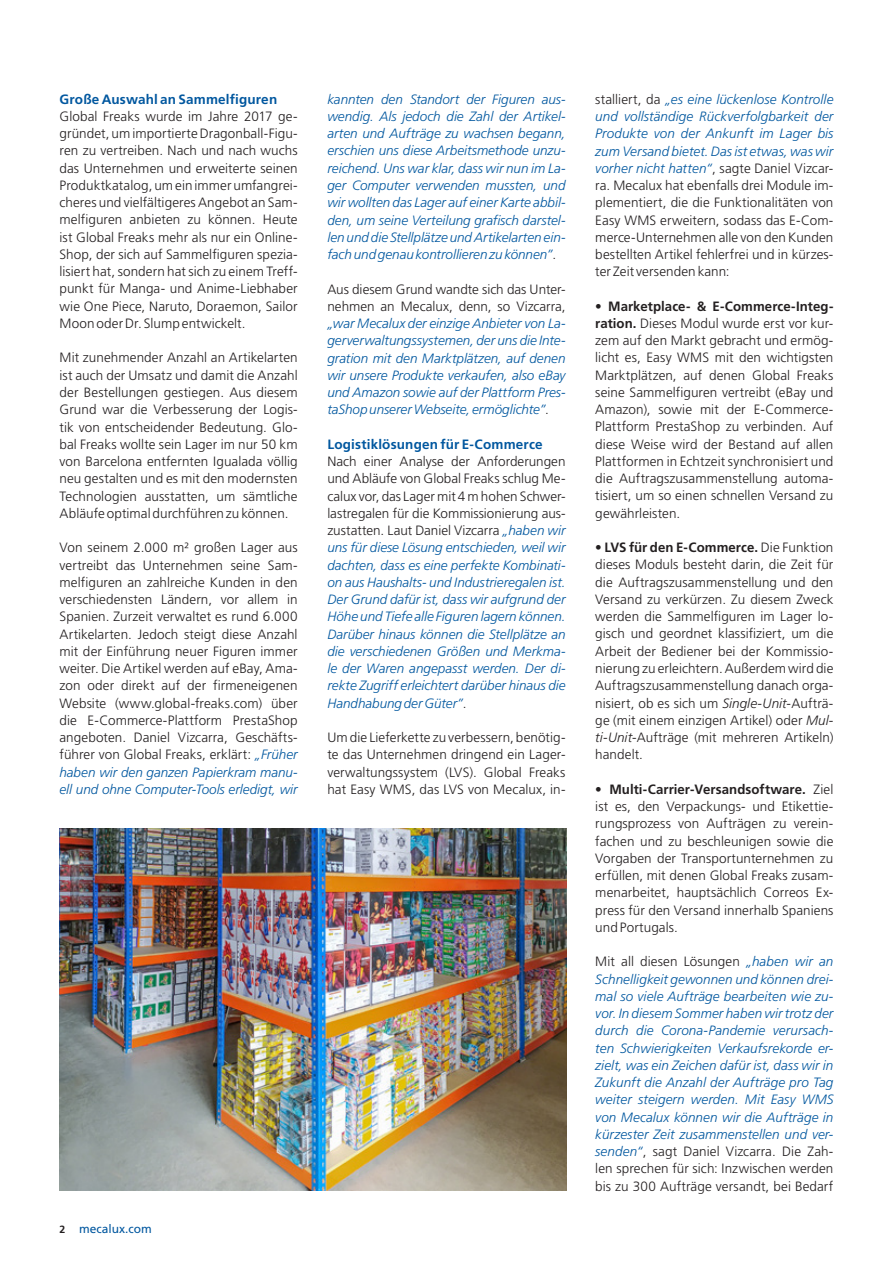
<style>
.page{position:relative;width:893px;height:1263px;background:#fff}
.page>*{position:absolute;margin:0;border:0;box-sizing:border-box;transform-origin:0 0}
.t1{font:300 13.5px/17.2px "Frutiger LT Std";letter-spacing:.005em;color:#231f20;text-align:justify}
.t2{font:italic 300 13.5px/17.2px "Frutiger LT Std";color:#01579f;text-align:justify}
.t3{font:700 13.5px "Frutiger LT Std";letter-spacing:.015em;color:#01579f}
.t4{font:12px "Frutiger LT Std";color:#01579f}
.s1{font-style:italic;color:#01579f}
.s2{font-weight:700;font-size:10.5px;color:#231f20}
.s3{font-style:normal;color:#231f20}
.s4{font-weight:700}
.s5{font-style:italic}
</style>
<div class="page">
<img style="left:60px;top:828px;width:506px;height:362px">
<p class="t3" style="left:60px;top:91px;width:219px">Große Auswahl an Sammelfiguren</p>
<p class="t1" style="left:60px;top:108px;width:240px">Global Freaks wurde im Jahre 2017 ge&shy;gründet, um importierte Dragonball-Figu&shy;ren zu vertreiben. Nach und nach wuchs das Unternehmen und erweiterte seinen Produktkatalog, um ein immer umfangrei&shy;cheres und vielfältigeres Angebot an Sam&shy;melfiguren anbieten zu können. Heute ist Global Freaks mehr als nur ein Online-Shop, der sich auf Sammelfiguren spezia&shy;lisiert hat, sondern hat sich zu einem Treff&shy;punkt für Manga- und Anime-Liebhaber wie One Piece, Naruto, Doraemon, Sailor Moon oder Dr. Slump entwickelt.</p>
<p class="t1" style="left:60px;top:349px;width:240px">Mit zunehmender Anzahl an Artikelarten ist auch der Umsatz und damit die Anzahl der Bestellungen gestiegen. Aus diesem Grund war die Verbesserung der Logis&shy;tik von entscheidender Bedeutung. Glo&shy;bal Freaks wollte sein Lager im nur 50 km von Barcelona entfernten Igualada völlig neu gestalten und es mit den modernsten Technologien ausstatten, um sämtliche Abläufe optimal durchführen zu können.</p>
<p class="t1" style="left:60px;top:539px;width:240px">Von seinem 2.000 m² großen Lager aus vertreibt das Unternehmen seine Sam&shy;melfiguren an zahlreiche Kunden in den verschiedensten Ländern, vor allem in Spanien. Zurzeit verwaltet es rund 6.000<br>Artikelarten. Jedoch steigt diese Anzahl mit der Einführung neuer Figuren immer weiter. Die Artikel werden auf eBay, Ama&shy;zon oder direkt auf der firmeneigenen Website (www.global-freaks.com) über die E-Commerce-Plattform PrestaShop angeboten. Daniel Vizcarra, Geschäfts&shy;führer von Global Freaks, erklärt: <span class="s1">„Früher haben wir den ganzen Papierkram manu&shy;ell und ohne Computer-Tools erledigt, wir</span></p>
<p class="t4" style="left:60px;top:1221px;width:94px"><span class="s2">2</span> mecalux.com</p>
<p class="t2" style="left:327px;top:91px;width:240px">kannten den Standort der Figuren aus&shy;wendig. Als jedoch die Zahl der Artikel&shy;arten und Aufträge zu wachsen begann, erschien uns diese Arbeitsmethode unzu&shy;reichend. Uns war klar, dass wir nun im La&shy;ger Computer verwenden mussten, und wir wollten das Lager auf einer Karte abbil&shy;den, um seine Verteilung grafisch darstel&shy;len und die Stellplätze und Artikelarten ein&shy;fach und genau kontrollieren zu können”<span class="s3">.</span></p>
<p class="t1" style="left:327px;top:280px;width:240px">Aus diesem Grund wandte sich das Unter&shy;nehmen an Mecalux, denn, so Vizcarra,</p>
<p class="t2" style="left:327px;top:315px;width:240px">„war Mecalux der einzige Anbieter von La&shy;gerverwaltungssystemen, der uns die Inte&shy;gration mit den Marktplätzen, auf denen wir unsere Produkte verkaufen, also eBay und Amazon sowie auf der Plattform Pres&shy;taShop unserer Webseite, ermöglichte”<span class="s3">.</span></p>
<p class="t3" style="left:327px;top:436px;width:217px">Logistiklösungen für E-Commerce</p>
<p class="t2" style="left:327px;top:453px;width:240px"><span class="s3">Nach einer Analyse der Anforderungen und Abläufe von Global Freaks schlug Me&shy;calux vor, das Lager mit 4 m hohen Schwer&shy;lastregalen für die Kommissionierung aus&shy;zustatten. Laut Daniel Vizcarra</span> „haben wir uns für diese Lösung entschieden, weil wir dachten, dass es eine perfekte Kombinati&shy;on aus Haushalts- und Industrieregalen ist.<br>Der Grund dafür ist, dass wir aufgrund der Höhe und Tiefe alle Figuren lagern können.<br>Darüber hinaus können die Stellplätze an die verschiedenen Größen und Merkma&shy;le der Waren angepasst werden. Der di&shy;rekte Zugriff erleichtert darüber hinaus die Handhabung der Güter”<span class="s3">.</span></p>
<p class="t1" style="left:327px;top:729px;width:240px">Um die Lieferkette zu verbessern, benötig&shy;te das Unternehmen dringend ein Lager&shy;verwaltungssystem (LVS). Global Freaks hat Easy WMS, das LVS von Mecalux, in-</p>
<p class="t1" style="left:595px;top:91px;width:240px">stalliert, da <span class="s1">„es eine lückenlose Kontrolle und vollständige Rückverfolgbarkeit der Produkte von der Ankunft im Lager bis zum Versand bietet. Das ist etwas, was wir vorher nicht hatten“</span>, sagte Daniel Vizcar&shy;ra. Mecalux hat ebenfalls drei Module im&shy;plementiert, die die Funktionalitäten von Easy WMS erweitern, sodass das E-Com&shy;merce-Unternehmen alle von den Kunden bestellten Artikel fehlerfrei und in kürzes&shy;ter Zeit versenden kann:</p>
<p class="t1" style="left:595px;top:298px;width:240px"><span class="s4">• Marketplace- &amp; E-Commerce-Integ&shy;ration.</span> Dieses Modul wurde erst vor kur&shy;zem auf den Markt gebracht und ermög&shy;licht es, Easy WMS mit den wichtigsten Marktplätzen, auf denen Global Freaks seine Sammelfiguren vertreibt (eBay und Amazon), sowie mit der E-Commerce-Plattform PrestaShop zu verbinden. Auf diese Weise wird der Bestand auf allen Plattformen in Echtzeit synchronisiert und die Auftragszusammenstellung automa&shy;tisiert, um so einen schnellen Versand zu gewährleisten.</p>
<p class="t1" style="left:595px;top:539px;width:240px"><span class="s4">• LVS für den E-Commerce.</span> Die Funktion dieses Moduls besteht darin, die Zeit für die Auftragszusammenstellung und den Versand zu verkürzen. Zu diesem Zweck werden die Sammelfiguren im Lager lo&shy;gisch und geordnet klassifiziert, um die Arbeit der Bediener bei der Kommissio&shy;nierung zu erleichtern. Außerdem wird die Auftragszusammenstellung danach orga&shy;nisiert, ob es sich um <span class="s5">Single-Unit</span>-Aufträ&shy;ge (mit einem einzigen Artikel) oder <span class="s5">Mul&shy;ti-Unit</span>-Aufträge (mit mehreren Artikeln) handelt.</p>
<p class="t1" style="left:595px;top:781px;width:240px"><span class="s4">• Multi-Carrier-Versandsoftware.</span> Ziel ist es, den Verpackungs- und Etikettie&shy;rungsprozess von Aufträgen zu verein&shy;fachen und zu beschleunigen sowie die Vorgaben der Transportunternehmen zu erfüllen, mit denen Global Freaks zusam&shy;menarbeitet, hauptsächlich Correos Ex&shy;press für den Versand innerhalb Spaniens und Portugals.</p>
<p class="t2" style="left:595px;top:953px;width:240px"><span class="s3">Mit all diesen Lösungen</span> „haben wir an Schnelligkeit gewonnen und können drei&shy;mal so viele Aufträge bearbeiten wie zu&shy;vor. In diesem Sommer haben wir trotz der durch die Corona-Pandemie verursach&shy;ten Schwierigkeiten Verkaufsrekorde er&shy;zielt, was ein Zeichen dafür ist, dass wir in Zukunft die Anzahl der Aufträge pro Tag weiter steigern werden. Mit Easy WMS von Mecalux können wir die Aufträge in kürzester Zeit zusammenstellen und ver&shy;senden“<span class="s3">, sagt Daniel Vizcarra. Die Zah&shy;len sprechen für sich: Inzwischen werden bis zu 300 Aufträge versandt, bei Bedarf</span></p>
</div>
